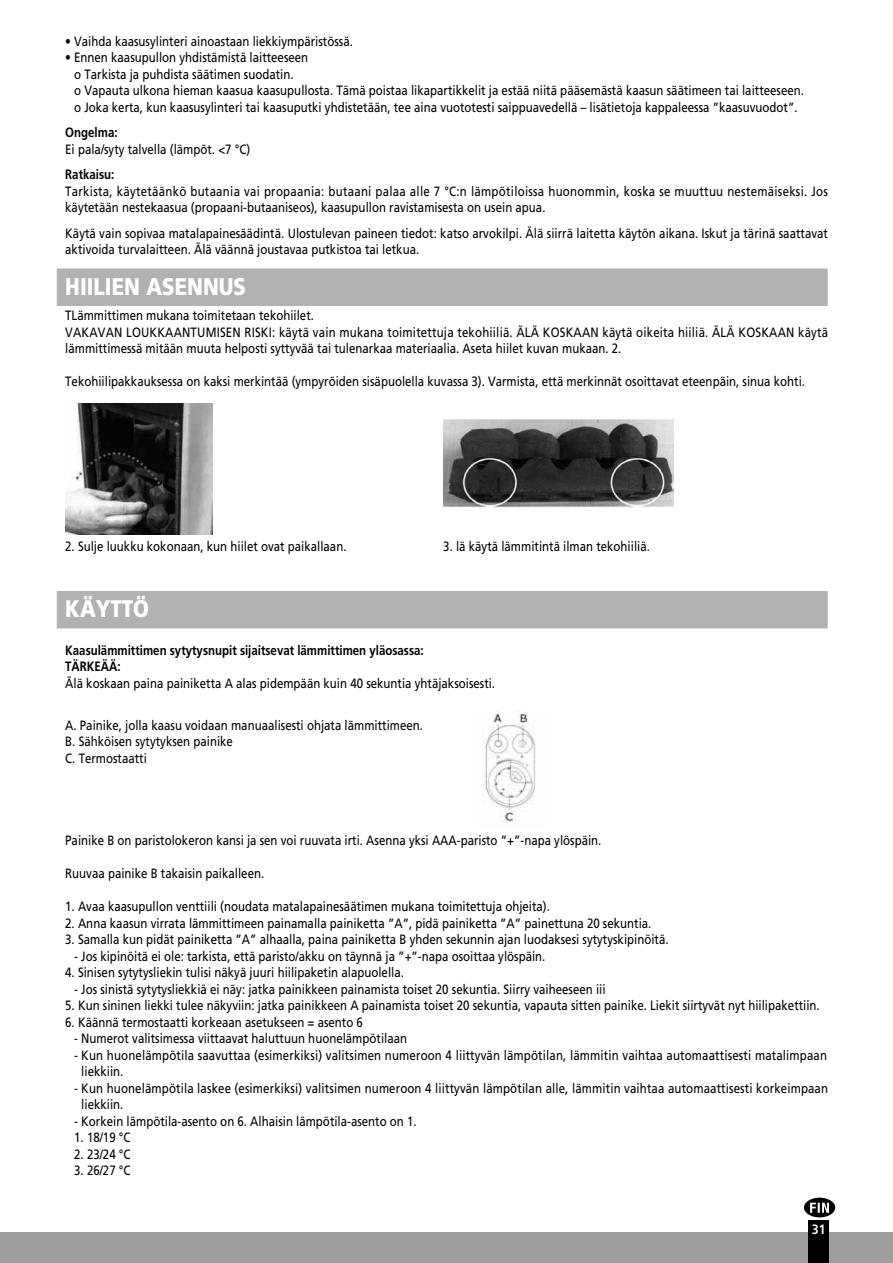
<style>
.page{position:relative;width:893px;height:1263px;background:#fff}
.page>*{position:absolute;margin:0;border:0;box-sizing:border-box;transform-origin:0 0}
.t1{font:900 24px "Frutiger LT Std";color:#fff;scale:.85 1}
.t2{font:13.5px/16.5px "Frutiger LT Std";color:#000;scale:.85 1}
.t3{font:13.5px/16.5px "Frutiger LT Std";letter-spacing:.025em;color:#000;scale:.85 1}
.t4{font:700 13.5px/16.5px "Frutiger LT Std";color:#000;scale:.85 1}
.t5{font:700 condensed 13.5px "Frutiger LT Std";color:#fff}
</style>
<div class="page">
<div style="left:0;top:1232px;width:893px;height:31px;background:#9c9d9d"></div>
<div style="left:808px;top:1221px;width:21px;height:42px;background:#000"></div>
<div style="left:57px;top:268px;width:771px;height:38px;background:#b1b2b3"></div>
<div style="left:57px;top:591px;width:771px;height:37px;background:#b1b2b3"></div>
<img style="left:443px;top:419px;width:230px;height:88px">
<img style="left:65px;top:404px;width:147px;height:130px">
<img style="left:484px;top:713px;width:51px;height:110px">
<div style="left:804px;top:1198px;width:31px;height:19px;background:#000;border-radius:50%"></div>
<svg style="left:810px;top:1203px;width:19px;height:10px"></svg>
<p class="t2" style="left:65px;top:33px;width:340px">• Vaihda kaasusylinteri ainoastaan liekkiympäristössä.</p>
<p class="t2" style="left:74px;top:49px;width:860px;text-indent:-9px">• Ennen kaasupullon yhdistämistä laitteeseen<br>o Tarkista ja puhdista säätimen suodatin.<br>o Vapauta ulkona hieman kaasua kaasupullosta. Tämä poistaa likapartikkelit ja estää niitä pääsemästä kaasun säätimeen tai laitteeseen. o Joka kerta, kun kaasusylinteri tai kaasuputki yhdistetään, tee aina vuototesti saippuavedellä – lisätietoja kappaleessa ”kaasuvuodot”.</p>
<p class="t4" style="left:65px;top:124px;width:63px">Ongelma:</p>
<p class="t2" style="left:65px;top:141px;width:219px">Ei pala/syty talvella (lämpöt. &lt;7 °C)</p>
<p class="t4" style="left:65px;top:166px;width:59px">Ratkaisu:</p>
<p class="t3" style="left:65px;top:183px;width:899px">Tarkista, käytetäänkö butaania vai propaania: butaani palaa alle 7 °C:n lämpötiloissa huonommin, koska se muuttuu nestemäiseksi. Jos käytetään nestekaasua (propaani-butaaniseos), kaasupullon ravistamisesta on usein apua.</p>
<p class="t2" style="left:65px;top:225px;width:899px">Käytä vain sopivaa matalapainesäädintä. Ulostulevan paineen tiedot: katso arvokilpi. Älä siirrä laitetta käytön aikana. Iskut ja tärinä saattavat aktivoida turvalaitteen. Älä väännä joustavaa putkistoa tai letkua.</p>
<h1 class="t1" style="left:65px;top:272px;width:214px">HIILIEN ASENNUS</h1>
<p class="t2" style="left:65px;top:307px;width:899px">TLämmittimen mukana toimitetaan tekohiilet.<br>VAKAVAN LOUKKAANTUMISEN RISKI: käytä vain mukana toimitettuja tekohiiliä. ÄLÄ KOSKAAN käytä oikeita hiiliä. ÄLÄ KOSKAAN käytä lämmittimessä mitään muuta helposti syttyvää tai tulenarkaa materiaalia. Aseta hiilet kuvan mukaan. 2.</p>
<p class="t2" style="left:65px;top:373px;width:872px">Tekohiilipakkauksessa on kaksi merkintää (ympyröiden sisäpuolella kuvassa 3). Varmista, että merkinnät osoittavat eteenpäin, sinua kohti.</p>
<p class="t2" style="left:65px;top:538px;width:332px">2. Sulje luukku kokonaan, kun hiilet ovat paikallaan.</p>
<p class="t2" style="left:443px;top:538px;width:245px">3. lä käytä lämmitintä ilman tekohiiliä.</p>
<h1 class="t1" style="left:65px;top:594px;width:100px">KÄYTTÖ</h1>
<p class="t4" style="left:65px;top:642px;width:423px">Kaasulämmittimen sytytysnupit sijaitsevat lämmittimen yläosassa:<br>TÄRKEÄÄ:</p>
<p class="t2" style="left:65px;top:675px;width:507px">Älä koskaan paina painiketta A alas pidempään kuin 40 sekuntia yhtäjaksoisesti.</p>
<p class="t2" style="left:65px;top:717px;width:422px">A. Painike, jolla kaasu voidaan manuaalisesti ohjata lämmittimeen.<br>B. Sähköisen sytytyksen painike<br>C. Termostaatti</p>
<p class="t2" style="left:65px;top:832px;width:632px">Painike B on paristolokeron kansi ja sen voi ruuvata irti. Asenna yksi AAA-paristo ”+”-napa ylöspäin.</p>
<p class="t2" style="left:65px;top:865px;width:236px">Ruuvaa painike B takaisin paikalleen.</p>
<p class="t2" style="left:65px;top:898px;width:572px">1. Avaa kaasupullon venttiili (noudata matalapainesäätimen mukana toimitettuja ohjeita).</p>
<p class="t2" style="left:65px;top:915px;width:691px">2. Anna kaasun virrata lämmittimeen painamalla painiketta ”A”, pidä painiketta ”A” painettuna 20 sekuntia.</p>
<p class="t2" style="left:65px;top:931px;width:711px">3. Samalla kun pidät painiketta ”A” alhaalla, paina painiketta B yhden sekunnin ajan luodaksesi sytytyskipinöitä.</p>
<p class="t2" style="left:74px;top:948px;width:556px">- Jos kipinöitä ei ole: tarkista, että paristo/akku on täynnä ja ”+”-napa osoittaa ylöspäin.</p>
<p class="t2" style="left:65px;top:964px;width:400px">4. Sinisen sytytysliekin tulisi näkyä juuri hiilipaketin alapuolella.</p>
<p class="t2" style="left:74px;top:981px;width:627px">- Jos sinistä sytytysliekkiä ei näy: jatka painikkeen painamista toiset 20 sekuntia. Siirry vaiheeseen iii</p>
<p class="t2" style="left:65px;top:997px;width:889px">5. Kun sininen liekki tulee näkyviin: jatka painikkeen A painamista toiset 20 sekuntia, vapauta sitten painike. Liekit siirtyvät nyt hiilipakettiin.</p>
<p class="t2" style="left:65px;top:1014px;width:352px">6. Käännä termostaatti korkeaan asetukseen = asento 6</p>
<p class="t2" style="left:74px;top:1030px;width:393px">- Numerot valitsimessa viittaavat haluttuun huonelämpötilaan</p>
<p class="t2" style="left:81px;top:1047px;width:879px;text-indent:-7px">- Kun huonelämpötila saavuttaa (esimerkiksi) valitsimen numeroon 4 liittyvän lämpötilan, lämmitin vaihtaa automaattisesti matalimpaan liekkiin.</p>
<p class="t2" style="left:81px;top:1080px;width:880px;text-indent:-7px">- Kun huonelämpötila laskee (esimerkiksi) valitsimen numeroon 4 liittyvän lämpötilan alle, lämmitin vaihtaa automaattisesti korkeimpaan liekkiin.</p>
<p class="t2" style="left:74px;top:1113px;width:404px">- Korkein lämpötila-asento on 6. Alhaisin lämpötila-asento on 1.</p>
<p class="t2" style="left:74px;top:1129px;width:68px">1. 18/19 °C</p>
<p class="t2" style="left:74px;top:1146px;width:68px">2. 23/24 °C</p>
<p class="t2" style="left:74px;top:1162px;width:68px">3. 26/27 °C</p>
<p class="t5" style="left:812px;top:1222px;width:16px">31</p>
</div>
